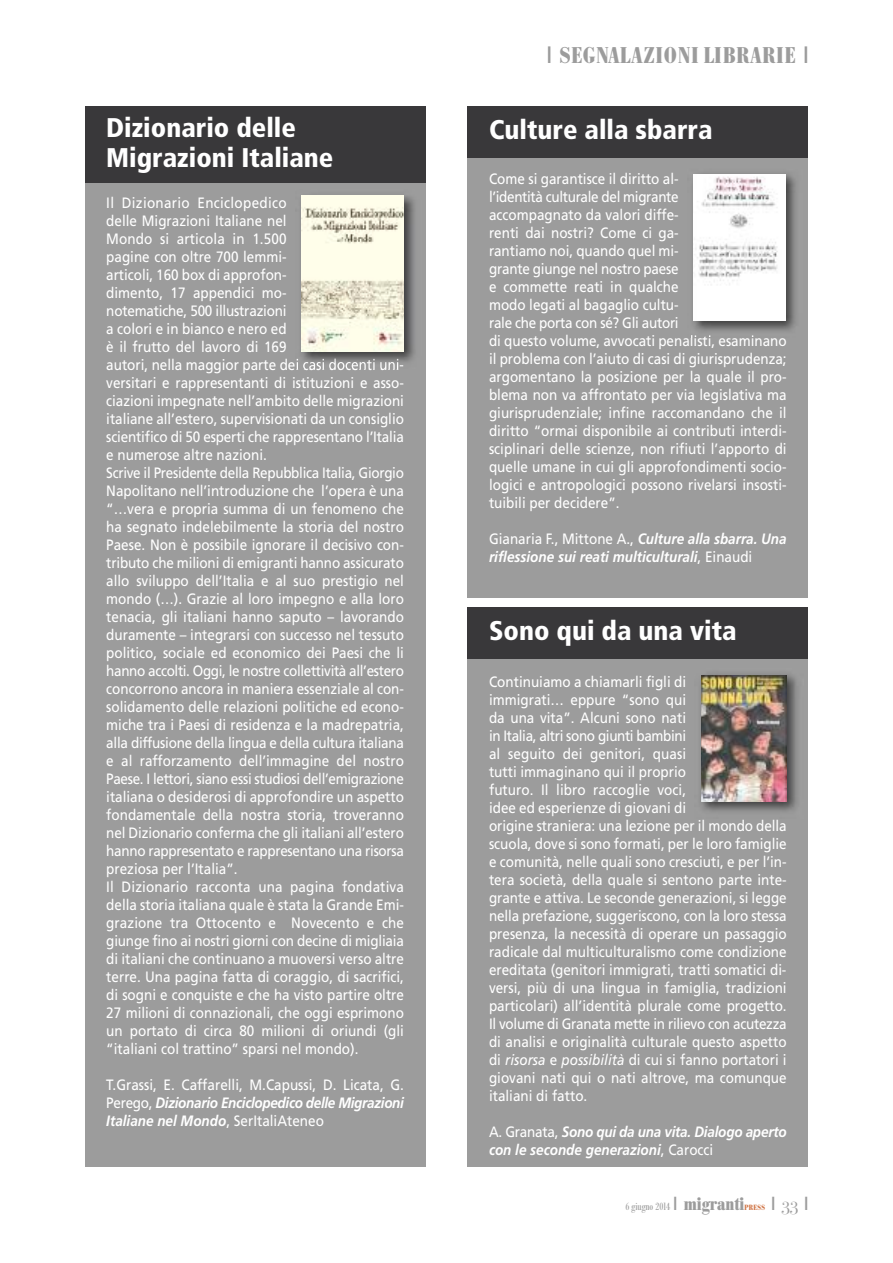
<style>
.page{position:relative;width:893px;height:1263px;background:#fff}
.page>*{position:absolute;margin:0;border:0;box-sizing:border-box;transform-origin:0 0}
.t1{font:900 condensed 27px/30px "Frutiger";color:#fff}
.t2{font:700 condensed 22.5px "Bodoni BE";letter-spacing:.04em;color:#9c9c9c}
.t3{font:18px "False Positive BRK";color:#9c9c9c}
.t4{font:15px/18px "Frutiger LT Std";color:#fff;scale:.9 1}
.t5{font:italic 700 15px/18px "Frutiger LT Std";color:#fff;scale:.9 1}
.t6{font:condensed 10.5px "Bodoni BE";color:#9c9c9c}
.t7{font:700 condensed 7.5px "Bodoni BE";letter-spacing:.04em;color:#d17749}
.s1{font-weight:700;font-style:italic}
.s2{font-family:"False Positive BRK";font-weight:400;font-stretch:normal}
.s3{font-weight:400;font-style:normal}
.s4{font-style:italic}
.s5{font-family:"False Positive BRK";font-stretch:normal;font-size:18px}
.s6{font-weight:700;font-size:18px}
.s7{font-family:"Bauer Bodoni Roman SC"}
</style>
<div class="page">
<div style="left:468px;top:608px;width:340px;height:559px;background:#9c9c9c"></div>
<div style="left:468px;top:608px;width:340px;height:51px;background:#39383a"></div>
<div style="left:468px;top:106px;width:340px;height:492px;background:#9c9c9c"></div>
<div style="left:468px;top:106px;width:340px;height:51px;background:#39383a"></div>
<img style="left:691px;top:173px;width:105px;height:164px">
<img style="left:694px;top:174px;width:91px;height:146px">
<img style="left:700px;top:674px;width:97px;height:138px">
<img style="left:701px;top:676px;width:85px;height:125px">
<div style="left:85px;top:106px;width:340px;height:1061px;background:#9c9c9c"></div>
<div style="left:85px;top:106px;width:340px;height:77px;background:#39383a"></div>
<img style="left:296px;top:195px;width:119px;height:173px">
<img style="left:302px;top:196px;width:102px;height:155px">
<h1 class="t1" style="left:106px;top:115px;width:229px">Dizionario delle<br>Migrazioni Italiane</h1>
<p class="t4" style="left:106px;top:195px;width:332px">Il Dizionario Enciclopedico<br>delle Migrazioni Italiane nel<br>Mondo si articola in 1.500<br>pagine con oltre 700 lemmi-<br>articoli, 160 box di approfon-<br>dimento, 17 appendici mo-<br>notematiche, 500 illustrazioni<br>a colori e in bianco e nero ed<br>è il frutto del lavoro di 169<br>autori, nella maggior parte dei casi docenti uni&shy;versitari e rappresentanti di istituzioni e asso&shy;ciazioni impegnate nell’ambito delle migrazioni italiane all’estero, supervisionati da un consiglio scientifico di 50 esperti che rappresentano l’Italia e numerose altre nazioni.<br>Scrive il Presidente della Repubblica Italia, Giorgio Napolitano nell’introduzione che l’opera è una “…vera e propria summa di un fenomeno che ha segnato indelebilmente la storia del nostro Paese. Non è possibile ignorare il decisivo con&shy;tributo che milioni di emigranti hanno assicurato allo sviluppo dell’Italia e al suo prestigio nel mondo (…). Grazie al loro impegno e alla loro tenacia, gli italiani hanno saputo – lavorando duramente – integrarsi con successo nel tessuto politico, sociale ed economico dei Paesi che li hanno accolti. Oggi, le nostre collettività all’estero concorrono ancora in maniera essenziale al con&shy;solidamento delle relazioni politiche ed econo&shy;miche tra i Paesi di residenza e la madrepatria, alla diffusione della lingua e della cultura italiana e al rafforzamento dell’immagine del nostro Paese. I lettori, siano essi studiosi dell’emigrazione italiana o desiderosi di approfondire un aspetto fondamentale della nostra storia, troveranno nel Dizionario conferma che gli italiani all’estero hanno rappresentato e rappresentano una risorsa preziosa per l’Italia”.<br>Il Dizionario racconta una pagina fondativa della storia italiana quale è stata la Grande Emi&shy;grazione tra Ottocento e Novecento e che giunge fino ai nostri giorni con decine di migliaia di italiani che continuano a muoversi verso altre terre. Una pagina fatta di coraggio, di sacrifici, di sogni e conquiste e che ha visto partire oltre 27 milioni di connazionali, che oggi esprimono un portato di circa 80 milioni di oriundi (gli “italiani col trattino” sparsi nel mondo).</p>
<p class="t4" style="left:106px;top:1077px;width:332px;text-align:justify">T.Grassi, E. Caffarelli, M.Capussi, D. Licata, G.<br>Perego, <span class="s1">Dizionario Enciclopedico delle Migrazioni Italiane nel Mondo</span>, SerItaliAteneo</p>
<h2 class="t2" style="left:548px;top:47px;width:262px"><span class="s2">1</span> SEGNALAZIONI LIBRARIE <span class="s2">1</span></h2>
<h1 class="t1" style="left:489px;top:117px;width:225px">Culture alla sbarra</h1>
<p class="t4" style="left:489px;top:171px;width:332px">Come si garantisce il diritto al-<br>l’identità culturale del migrante<br>accompagnato da valori diffe-<br>renti dai nostri? Come ci ga-<br>rantiamo noi, quando quel mi-<br>grante giunge nel nostro paese<br>e commette reati in qualche<br>modo legati al bagaglio cultu-<br>rale che porta con sé? Gli autori<br>di questo volume, avvocati penalisti, esaminano il problema con l’aiuto di casi di giurisprudenza; argomentano la posizione per la quale il pro&shy;blema non va affrontato per via legislativa ma giurisprudenziale; infine raccomandano che il diritto “ormai disponibile ai contributi interdi&shy;sciplinari delle scienze, non rifiuti l’apporto di quelle umane in cui gli approfondimenti socio&shy;logici e antropologici possono rivelarsi insosti&shy;tuibili per decidere”.</p>
<p class="t5" style="left:489px;top:531px;width:332px"><span class="s3">Gianaria F., Mittone A.,</span> Culture alla sbarra. Una riflessione sui reati multiculturali<span class="s3">, Einaudi</span></p>
<h1 class="t1" style="left:489px;top:618px;width:249px">Sono qui da una vita</h1>
<p class="t4" style="left:489px;top:674px;width:332px">Continuiamo a chiamarli figli di<br>immigrati… eppure “sono qui<br>da una vita”. Alcuni sono nati<br>in Italia, altri sono giunti bambini<br>al seguito dei genitori, quasi<br>tutti immaginano qui il proprio<br>futuro. Il libro raccoglie voci,<br>idee ed esperienze di giovani di<br>origine straniera: una lezione per il mondo della scuola, dove si sono formati, per le loro famiglie e comunità, nelle quali sono cresciuti, e per l’in&shy;tera società, della quale si sentono parte inte&shy;grante e attiva. Le seconde generazioni, si legge nella prefazione, suggeriscono, con la loro stessa presenza, la necessità di operare un passaggio radicale dal multiculturalismo come condizione ereditata (genitori immigrati, tratti somatici di&shy;versi, più di una lingua in famiglia, tradizioni particolari) all’identità plurale come progetto.<br>Il volume di Granata mette in rilievo con acutezza di analisi e originalità culturale questo aspetto di <span class="s4">risorsa</span> e <span class="s4">possibilità</span> di cui si fanno portatori i giovani nati qui o nati altrove, ma comunque italiani di fatto.</p>
<p class="t5" style="left:489px;top:1124px;width:332px"><span class="s3">A. Granata,</span> Sono qui da una vita. Dialogo aperto con le seconde generazioni<span class="s3">, Carocci</span></p>
<p class="t6" style="left:625px;top:1203px;width:121px">6 giugno 2014 <span class="s5">1</span> <span class="s6">migranti</span></p>
<p class="t7" style="left:744px;top:1205px;width:22px">PRESS</p>
<p class="t3" style="left:772px;top:1194px;width:38px">1<span class="s7">33</span>1</p>
</div>
